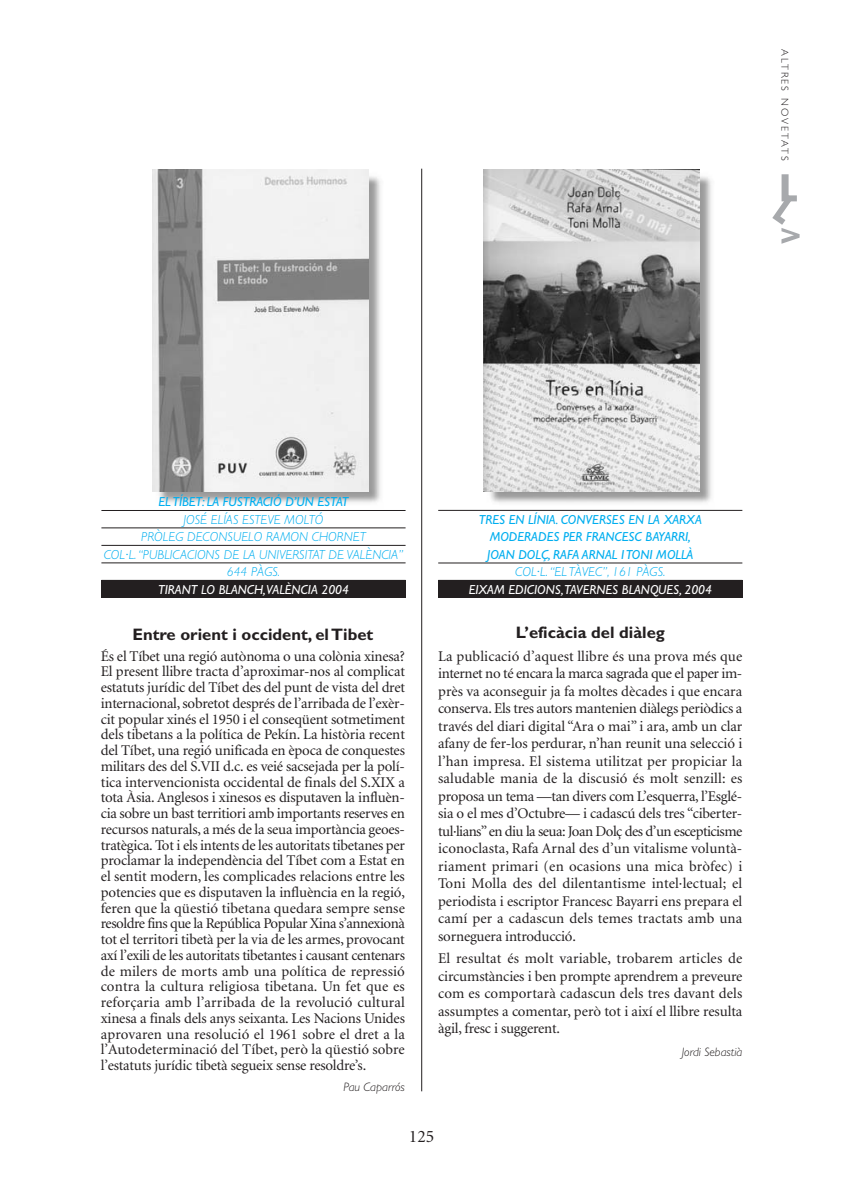
<style>
.page{position:relative;width:842px;height:1190px;background:#fff}
.page>*{position:absolute;margin:0;border:0;box-sizing:border-box;transform-origin:0 0}
.t1{font:17.5px "Minion";color:#231f20}
.t2{font:700 16.62px "Gill Sans";color:#231f20}
.t3{font:14.88px/15.8px "Minion";letter-spacing:-.015em;color:#231f20;text-align:justify}
.t4{font:italic 300 13.12px/17.5px "Gill Sans";color:#00aeef;text-align:center}
.t5{font:italic 13.12px/17.5px "Gill Sans";color:#00aeef;text-align:center}
.t6{font:italic 13.12px "Gill Sans";color:#fff}
.t7{font:italic 300 12.25px "Gill Sans";color:#231f20}
.t8{font:300 10.15px "Gill Sans";letter-spacing:.2em;color:#231f20}
</style>
<div class="page">
<img style="left:483px;top:169px;width:229px;height:334px">
<img style="left:484px;top:169px;width:215px;height:322px">
<svg style="left:772px;top:174px;width:27px;height:70px"></svg>
<div style="left:438px;top:580px;width:304px;height:18px;background:#231f20"></div>
<hr style="left:438px;top:510px;width:304px;height:1px;background:#231f20">
<hr style="left:438px;top:563px;width:304px;height:1px;background:#231f20">
<div style="left:101px;top:580px;width:304px;height:18px;background:#231f20"></div>
<hr style="left:421px;top:169px;width:1px;height:922px;background:#231f20">
<img style="left:152px;top:169px;width:229px;height:334px">
<img style="left:153px;top:169px;width:215px;height:322px">
<hr style="left:101px;top:510px;width:304px;height:1px;background:#231f20">
<hr style="left:101px;top:528px;width:304px;height:1px;background:#231f20">
<hr style="left:101px;top:545px;width:304px;height:1px;background:#231f20">
<hr style="left:101px;top:563px;width:304px;height:1px;background:#231f20">
<p class="t8" style="left:788px;top:49px;width:113px;rotate:90deg">ALTRES NOVETATS</p>
<p class="t5" style="left:159px;top:495px;width:191px">EL TÍBET: LA FUSTRACIÓ D’UN ESTAT</p>
<p class="t4" style="left:104px;top:512px;width:301px">JOSÉ ELÍAS ESTEVE MOLTÓ<br>PRÒLEG DECONSUELO RAMON CHORNET<br>COL·L.“PUBLICACIONS DE LA UNIVERSITAT DE VALÈNCIA”<br>644 PÀGS.</p>
<p class="t6" style="left:158px;top:585px;width:192px">TIRANT LO BLANCH,VALÈNCIA 2004</p>
<p class="t2" style="left:132px;top:629px;width:242px">Entre orient i occident, el Tibet</p>
<p class="t3" style="left:101px;top:649px;width:306px">És el Tíbet una regió autònoma o una colònia xinesa?<br>El present llibre tracta d’aproximar-nos al complicat estatuts jurídic del Tíbet des del punt de vista del dret internacional, sobretot després de l’arribada de l’exèr&shy;cit popular xinés el 1950 i el conseqüent sotmetiment dels tibetans a la política de Pekín. La història recent del Tíbet, una regió unificada en època de conquestes militars des del S.VII d.c. es veié sacsejada per la polí&shy;tica intervencionista occidental de finals del S.XIX a tota Àsia. Anglesos i xinesos es disputaven la influèn&shy;cia sobre un bast territiori amb importants reserves en recursos naturals, a més de la seua importància geoes&shy;tratègica. Tot i els intents de les autoritats tibetanes per proclamar la independència del Tíbet com a Estat en el sentit modern, les complicades relacions entre les potencies que es disputaven la influència en la regió, feren que la qüestió tibetana quedara sempre sense resoldre fins que la República Popular Xina s’annexionà tot el territori tibetà per la via de les armes, provocant axí l’exili de les autoritats tibetantes i causant centenars de milers de morts amb una política de repressió contra la cultura religiosa tibetana. Un fet que es reforçaria amb l’arribada de la revolució cultural xinesa a finals dels anys seixanta. Les Nacions Unides aprovaren una resolució el 1961 sobre el dret a la l’Autodeterminació del Tíbet, però la qüestió sobre l’estatuts jurídic tibetà segueix sense resoldre’s.</p>
<p class="t7" style="left:343px;top:1083px;width:63px">Pau Caparrós</p>
<p class="t5" style="left:479px;top:512px;width:225px">TRES EN LÍNIA. CONVERSES EN LA XARXA<br>MODERADES PER FRANCESC BAYARRI,<br>JOAN DOLÇ, RAFA ARNAL I TONI MOLLÀ</p>
<p class="t4" style="left:515px;top:565px;width:152px">COL·L.“EL TÀVEC”, 161 PÀGS.</p>
<p class="t6" style="left:469px;top:585px;width:245px">EIXAM EDICIONS,TAVERNES BLANQUES, 2004</p>
<p class="t2" style="left:516px;top:627px;width:151px">L’eficàcia del diàleg</p>
<p class="t3" style="left:438px;top:648px;width:306px;line-height:17.5px">La publicació d’aquest llibre és una prova més que internet no té encara la marca sagrada que el paper im&shy;près va aconseguir ja fa moltes dècades i que encara conserva. Els tres autors mantenien diàlegs periòdics a través del diari digital “Ara o mai” i ara, amb un clar afany de fer-los perdurar, n’han reunit una selecció i l’han impresa. El sistema utilitzat per propiciar la saludable mania de la discusió és molt senzill: es proposa un tema —tan divers com L’esquerra, l’Esglé&shy;sia o el mes d’Octubre— i cadascú dels tres “ciberter&shy;tul·lians”en diu la seua: Joan Dolç des d’un escepticisme iconoclasta, Rafa Arnal des d’un vitalisme voluntà&shy;riament primari (en ocasions una mica bròfec) i Toni Molla des del dilentantisme intel·lectual; el periodista i escriptor Francesc Bayarri ens prepara el camí per a cadascun dels temes tractats amb una sorneguera introducció.</p>
<p class="t3" style="left:438px;top:951px;width:306px;line-height:17.5px">El resultat és molt variable, trobarem articles de circumstàncies i ben prompte aprendrem a preveure com es comportarà cadascun dels tres davant dels assumptes a comentar, però tot i així el llibre resulta àgil, fresc i suggerent.</p>
<p class="t7" style="left:682px;top:1047px;width:62px">Jordi Sebastià</p>
<p class="t1" style="left:409px;top:1129px;width:27px">125</p>
</div>
